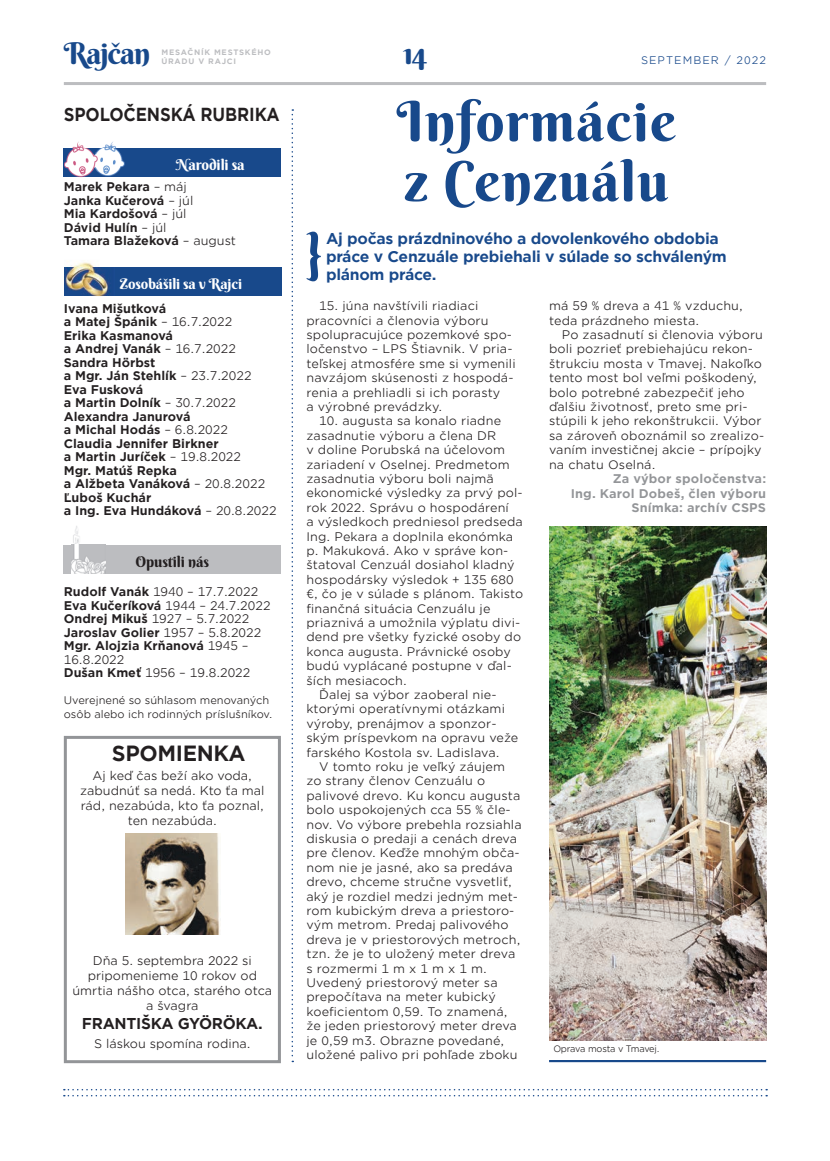
<style>
.page{position:relative;width:830px;height:1161px;background:#fff}
.page>*{position:absolute;margin:0;border:0;box-sizing:border-box;transform-origin:0 0}
.t1{font:55.5px/60px "Berkshire Swash";letter-spacing:.02em;color:#18498b}
.t2{font:30px "Berkshire Swash";letter-spacing:-.04em;color:#18498b}
.t3{font:700 21px "Gotham Office";letter-spacing:-.02em;color:#231f20}
.t4{font:700 18px "Gotham Office";letter-spacing:-.01em;color:#231f20;scale:.89 1}
.t5{font:700 15px/18px "Gotham Office";letter-spacing:-.02em;color:#18498b}
.t6{font:700 15px "Gotham Office";letter-spacing:-.02em;color:#231f20}
.t7{font:15px "Berkshire Swash";letter-spacing:-.01em;color:#231f20}
.t8{font:15px "Berkshire Swash";letter-spacing:-.01em;color:#fff}
.t9{font:14.7px "Berkshire Swash";letter-spacing:-.01em;color:#fff}
.t10{font:700 12px/13.5px "Gotham Office";color:#231f20}
.t11{font:12px/15px "Gotham Office";color:#231f20;text-align:center}
.t12{font:700 12px/14.4px "Gotham Office";letter-spacing:.01em;color:#939598;text-align:right}
.t13{font:11.85px/14.4px "Gotham Office";letter-spacing:.01em;color:#231f20}
.t14{font:10.5px/13.5px "Gotham Office";color:#231f20}
.t15{font:10.5px "Gotham Office";letter-spacing:.1em;color:#18498b}
.t16{font:9px "Gotham Office";letter-spacing:-.025em;color:#231f20}
.t17{font:700 7.5px/9px "Gotham Office";letter-spacing:.1em;color:#bcbdc0}
.s1{font-weight:400}
.s2{font-weight:700}
</style>
<div class="page">
<hr style="left:64px;top:82px;width:701px;height:3px;background:#bcbdc0">
<svg style="left:64px;top:1089px;width:702px;height:7px"></svg>
<div style="left:64px;top:736px;width:217px;height:327px;border:3px solid #939598"></div>
<img style="left:126px;top:833px;width:94px;height:102px">
<div style="left:64px;top:148px;width:217px;height:29px;background:#18498b"></div>
<img style="left:72px;top:141px;width:44px;height:7px">
<img style="left:64px;top:148px;width:61px;height:29px">
<div style="left:64px;top:267px;width:217px;height:28px;background:#18498b"></div>
<img style="left:64px;top:262px;width:50px;height:34px">
<img style="left:64px;top:267px;width:50px;height:28px">
<div style="left:64px;top:545px;width:217px;height:29px;background:#bcbdc0"></div>
<img style="left:72px;top:573px;width:32px;height:1px">
<img style="left:72px;top:526px;width:33px;height:47px">
<svg style="left:306px;top:232px;width:14px;height:49px"></svg>
<svg style="left:291px;top:109px;width:2px;height:953px"></svg>
<img style="left:549px;top:526px;width:216px;height:515px">
<hr style="left:549px;top:1059px;width:216px;height:3px;background:#18498b">
<h2 class="t2" style="left:64px;top:34px;width:88px">Rajčan</h2>
<h2 class="t2" style="left:403px;top:34px;width:25px">14</h2>
<p class="t15" style="left:640px;top:53px;width:127px">SEPTEMBER / 2022</p>
<p class="t17" style="left:161px;top:47px;width:111px">MESAČNÍK MESTSKÉHO<br>ÚRADU V RAJCI</p>
<h3 class="t4" style="left:64px;top:102px;width:244px">SPOLOČENSKÁ RUBRIKA</h3>
<p class="t8" style="left:176px;top:155px;width:70px">Narodili sa</p>
<p class="t10" style="left:64px;top:180px;width:174px">Marek Pekara <span class="s1">– máj<br></span>Janka Kučerová <span class="s1">– júl<br></span>Mia Kardošová <span class="s1">– júl<br></span>Dávid Hulín <span class="s1">– júl<br></span>Tamara Blažeková <span class="s1">– august</span></p>
<p class="t9" style="left:120px;top:274px;width:124px">Zosobášili sa v Rajci</p>
<p class="t10" style="left:64px;top:301px;width:214px">Ivana Mišutková<br>a Matej Špánik <span class="s1">– 16.7.2022<br></span>Erika Kasmanová<br>a Andrej Vanák <span class="s1">– 16.7.2022<br></span>Sandra Hörbst<br>a Mgr. Ján Stehlík <span class="s1">– 23.7.2022<br></span>Eva Fusková<br>a Martin Dolník <span class="s1">– 30.7.2022<br></span>Alexandra Janurová<br>a Michal Hodás <span class="s1">– 6.8.2022<br></span>Claudia Jennifer Birkner<br>a Martin Juríček <span class="s1">– 19.8.2022<br></span>Mgr. Matúš Repka<br>a Alžbeta Vanáková <span class="s1">– 20.8.2022<br></span>Ľuboš Kuchár<br>a Ing. Eva Hundáková <span class="s1">– 20.8.2022</span></p>
<p class="t7" style="left:135px;top:552px;width:75px">Opustili nás</p>
<p class="t11" style="left:64px;top:585px;width:208px;line-height:13.5px;text-align:left"><span class="s2">Rudolf Vanák</span> 1940 – 17.7.2022<br><span class="s2">Eva Kučeríková</span> 1944 – 24.7.2022<br><span class="s2">Ondrej Mikuš</span> 1927 – 5.7.2022<br><span class="s2">Jaroslav Golier</span> 1957 – 5.8.2022<br><span class="s2">Mgr. Alojzia Krňanová</span> 1945 –<br>16.8.2022<br><span class="s2">Dušan Kmeť</span> 1956 – 19.8.2022</p>
<p class="t14" style="left:64px;top:693px;width:210px">Uverejnené so súhlasom menovaných osôb alebo ich rodinných príslušníkov.</p>
<h3 class="t3" style="left:112px;top:739px;width:135px">SPOMIENKA</h3>
<p class="t11" style="left:80px;top:768px;width:186px">Aj keď čas beží ako voda, zabudnúť sa nedá. Kto ťa mal rád, nezabúda, kto ťa poznal, ten nezabúda.</p>
<p class="t11" style="left:72px;top:952px;width:201px">Dňa 5. septembra 2022 si pripomenieme 10 rokov od úmrtia nášho otca, starého otca a švagra</p>
<p class="t6" style="left:82px;top:1012px;width:182px">FRANTIŠKA GYÖRÖKA.</p>
<p class="t11" style="left:94px;top:1035px;width:158px">S láskou spomína rodina.</p>
<h1 class="t1" style="left:396px;top:91px;width:281px">Informácie z Cenzuálu</h1>
<p class="t5" style="left:326px;top:229px;width:402px">Aj počas prázdninového a dovolenkového obdobia práce v Cenzuále prebiehali v súlade so schváleným plánom práce.</p>
<p class="t13" style="left:306px;top:298px;width:211px;text-indent:13px">15. júna navštívili riadiaci pracovníci a členovia výboru spolupracujúce pozemkové spo&shy;ločenstvo – LPS Štiavnik. V pria&shy;teľskej atmosfére sme si vymenili navzájom skúsenosti z hospodá&shy;renia a prehliadli si ich porasty<br>a výrobné prevádzky.</p>
<p class="t13" style="left:319px;top:414px;width:183px">10. augusta sa konalo riadne</p>
<p class="t13" style="left:306px;top:428px;width:191px">zasadnutie výboru a člena DR</p>
<p class="t13" style="left:306px;top:442px;width:200px">v doline Porubská na účelovom</p>
<p class="t13" style="left:306px;top:457px;width:204px">zariadení v Oselnej. Predmetom</p>
<p class="t13" style="left:306px;top:471px;width:189px">zasadnutia výboru boli najmä</p>
<p class="t13" style="left:306px;top:486px;width:218px">ekonomické výsledky za prvý pol-</p>
<p class="t13" style="left:306px;top:500px;width:204px">rok 2022. Správu o hospodárení</p>
<p class="t13" style="left:306px;top:514px;width:218px">a výsledkoch predniesol predseda</p>
<p class="t13" style="left:306px;top:529px;width:208px">Ing. Pekara a doplnila ekonómka</p>
<p class="t13" style="left:306px;top:543px;width:203px">p. Makuková. Ako v správe kon-</p>
<p class="t13" style="left:306px;top:558px;width:209px">štatoval Cenzuál dosiahol kladný</p>
<p class="t13" style="left:306px;top:572px;width:209px">hospodársky výsledok + 135 680</p>
<p class="t13" style="left:306px;top:586px;width:218px">€, čo je v súlade s plánom. Takisto</p>
<p class="t13" style="left:306px;top:601px;width:185px">finančná situácia Cenzuálu je</p>
<p class="t13" style="left:306px;top:615px;width:215px">priaznivá a umožnila výplatu divi-</p>
<p class="t13" style="left:306px;top:630px;width:216px">dend pre všetky fyzické osoby do</p>
<p class="t13" style="left:306px;top:644px;width:206px">konca augusta. Právnické osoby</p>
<p class="t13" style="left:306px;top:658px;width:207px">budú vyplácané postupne v ďal-</p>
<p class="t13" style="left:306px;top:673px;width:102px">ších mesiacoch.</p>
<p class="t13" style="left:319px;top:687px;width:179px">Ďalej sa výbor zaoberal nie-</p>
<p class="t13" style="left:306px;top:702px;width:200px">ktorými operatívnymi otázkami</p>
<p class="t13" style="left:306px;top:716px;width:191px">výroby, prenájmov a sponzor-</p>
<p class="t13" style="left:306px;top:730px;width:213px">ským príspevkom na opravu veže</p>
<p class="t13" style="left:306px;top:745px;width:195px">farského Kostola sv. Ladislava.</p>
<p class="t13" style="left:319px;top:759px;width:187px">V tomto roku je veľký záujem</p>
<p class="t13" style="left:306px;top:773px;width:180px">zo strany členov Cenzuálu o</p>
<p class="t13" style="left:306px;top:788px;width:215px">palivové drevo. Ku koncu augusta</p>
<p class="t13" style="left:306px;top:802px;width:206px">bolo uspokojených cca 55 % čle-</p>
<p class="t13" style="left:306px;top:817px;width:216px">nov. Vo výbore prebehla rozsiahla</p>
<p class="t13" style="left:306px;top:831px;width:212px">diskusia o predaji a cenách dreva</p>
<p class="t13" style="left:306px;top:845px;width:215px">pre členov. Keďže mnohým obča-</p>
<p class="t13" style="left:306px;top:860px;width:208px">nom nie je jasné, ako sa predáva</p>
<p class="t13" style="left:306px;top:874px;width:207px">drevo, chceme stručne vysvetliť,</p>
<p class="t13" style="left:306px;top:889px;width:213px">aký je rozdiel medzi jedným met-</p>
<p class="t13" style="left:306px;top:903px;width:209px">rom kubickým dreva a priestoro-</p>
<p class="t13" style="left:306px;top:917px;width:203px">vým metrom. Predaj palivového</p>
<p class="t13" style="left:306px;top:932px;width:215px">dreva je v priestorových metroch,</p>
<p class="t13" style="left:306px;top:946px;width:210px">tzn. že je to uložený meter dreva</p>
<p class="t13" style="left:306px;top:961px;width:182px">s rozmermi 1 m x 1 m x 1 m.</p>
<p class="t13" style="left:306px;top:975px;width:192px">Uvedený priestorový meter sa</p>
<p class="t13" style="left:306px;top:989px;width:191px">prepočítava na meter kubický</p>
<p class="t13" style="left:306px;top:1004px;width:203px">koeficientom 0,59. To znamená,</p>
<p class="t13" style="left:306px;top:1018px;width:212px">že jeden priestorový meter dreva</p>
<p class="t13" style="left:306px;top:1033px;width:199px">je 0,59 m3. Obrazne povedané,</p>
<p class="t13" style="left:306px;top:1047px;width:212px">uložené palivo pri pohľade zboku</p>
<p class="t13" style="left:549px;top:298px;width:195px">má 59 % dreva a 41 % vzduchu, teda prázdneho miesta.</p>
<p class="t13" style="left:549px;top:327px;width:216px;text-indent:13px">Po zasadnutí si členovia výboru boli pozrieť prebiehajúcu rekon&shy;štrukciu mosta v Tmavej. Nakoľko tento most bol veľmi poškodený, bolo potrebné zabezpečiť jeho ďalšiu životnosť, preto sme pri&shy;stúpili k jeho rekonštrukcii. Výbor sa zároveň oboznámil so zrealizo&shy;vaním investičnej akcie – prípojky na chatu Oselná.</p>
<p class="t12" style="left:570px;top:471px;width:197px">Za výbor spoločenstva:<br>Ing. Karol Dobeš, člen výboru<br>Snímka: archív CSPS</p>
<p class="t16" style="left:553px;top:1043px;width:108px">Oprava mosta v Tmavej.</p>
</div>
